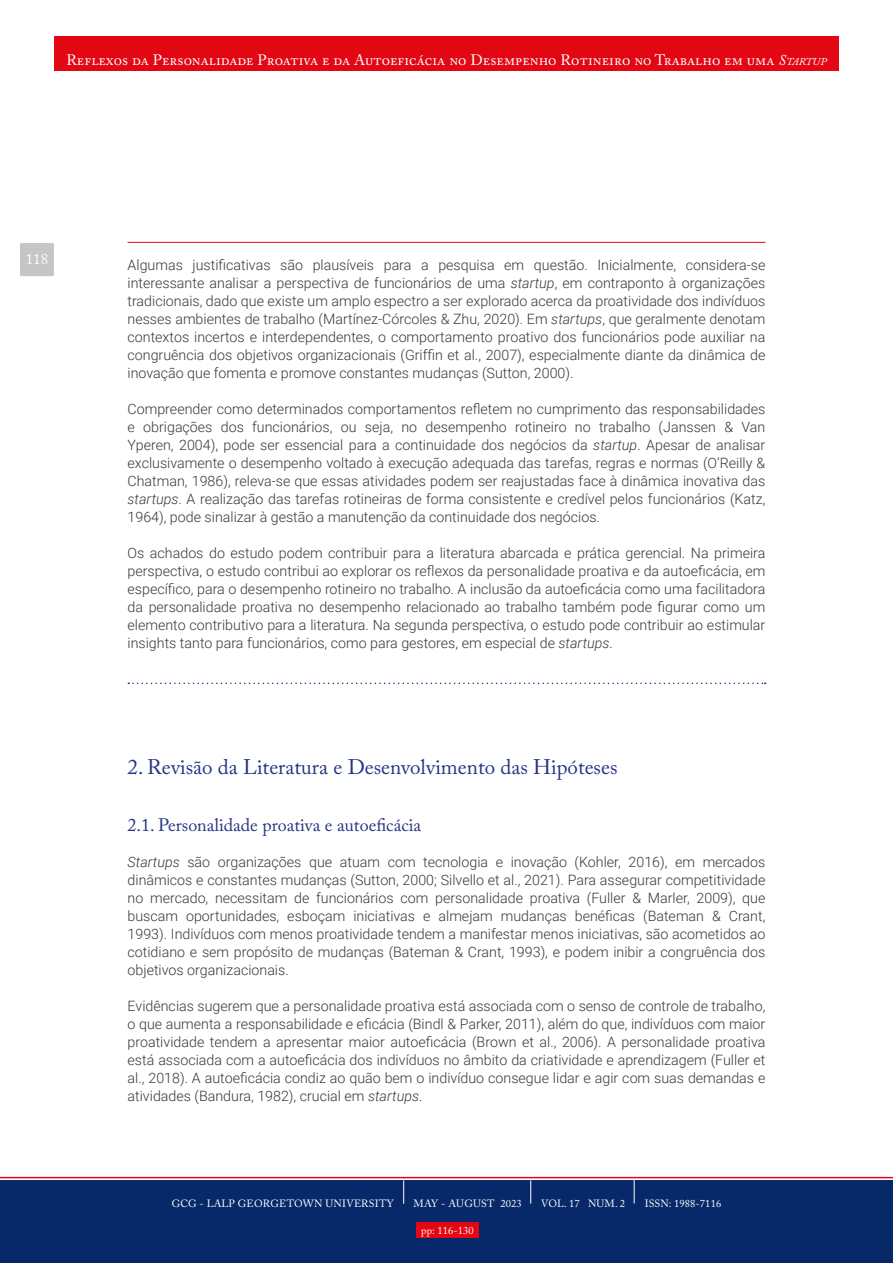
<style>
.page{position:relative;width:893px;height:1263px;background:#fff}
.page>*{position:absolute;margin:0;border:0;box-sizing:border-box;transform-origin:0 0}
.t1{font:21px "Adobe Caslon Pro";color:#283583}
.t2{font:18px "Adobe Caslon Pro";color:#283583}
.t3{font:15px "Adobe Caslon Pro";letter-spacing:.005em;color:#fff}
.t4{font:300 14.25px/18px "Roboto";color:#3a3835;text-align:justify}
.t5{font:10.5px "Adobe Caslon Pro";letter-spacing:.01em;color:#fff}
.s1{font-style:italic}
.s2{font-style:italic;font-size:10.5px}
</style>
<div class="page">
<div style="left:54px;top:37px;width:785px;height:34px;background:#e30613"></div>
<div style="left:0;top:1180px;width:893px;height:83px;background:#082969"></div>
<div style="left:416px;top:1222px;width:63px;height:15px;background:#e30613"></div>
<div style="left:20px;top:243px;width:34px;height:33px;background:#c6c6c6;border-radius:2px"></div>
<hr style="left:128px;top:242px;width:637px;height:1px;background:#e30613">
<svg style="left:0;top:1177px;width:893px;height:27px"></svg>
<svg style="left:128px;top:683px;width:638px;height:1px"></svg>
<p class="t3" style="left:66px;top:51px;width:762px">Reflexos da Personalidade Proativa e da Autoeficácia no Desempenho Rotineiro no Trabalho em uma <span class="s1">S</span><span class="s2">TARTUP</span></p>
<p class="t3" style="left:26px;top:250px;width:24px">118</p>
<p class="t4" style="left:128px;top:255px;width:639px">Algumas justificativas são plausíveis para a pesquisa em questão. Inicialmente, considera-se interessante analisar a perspectiva de funcionários de uma <span class="s1">startup</span>, em contraponto à organizações tradicionais, dado que existe um amplo espectro a ser explorado acerca da proatividade dos indivíduos nesses ambientes de trabalho (Martínez-Córcoles &amp; Zhu, 2020). Em <span class="s1">startups</span>, que geralmente denotam contextos incertos e interdependentes, o comportamento proativo dos funcionários pode auxiliar na congruência dos objetivos organizacionais (Griffin et al., 2007), especialmente diante da dinâmica de inovação que fomenta e promove constantes mudanças (Sutton, 2000).</p>
<p class="t4" style="left:128px;top:399px;width:639px">Compreender como determinados comportamentos refletem no cumprimento das responsabilidades e obrigações dos funcionários, ou seja, no desempenho rotineiro no trabalho (Janssen &amp; Van Yperen, 2004), pode ser essencial para a continuidade dos negócios da <span class="s1">startup</span>. Apesar de analisar exclusivamente o desempenho voltado à execução adequada das tarefas, regras e normas (O’Reilly &amp; Chatman, 1986), releva-se que essas atividades podem ser reajustadas face à dinâmica inovativa das <span class="s1">startups</span>. A realização das tarefas rotineiras de forma consistente e credível pelos funcionários (Katz, 1964), pode sinalizar à gestão a manutenção da continuidade dos negócios.</p>
<p class="t4" style="left:128px;top:543px;width:639px">Os achados do estudo podem contribuir para a literatura abarcada e prática gerencial. Na primeira perspectiva, o estudo contribui ao explorar os reflexos da personalidade proativa e da autoeficácia, em específico, para o desempenho rotineiro no trabalho. A inclusão da autoeficácia como uma facilitadora da personalidade proativa no desempenho relacionado ao trabalho também pode figurar como um elemento contributivo para a literatura. Na segunda perspectiva, o estudo pode contribuir ao estimular insights tanto para funcionários, como para gestores, em especial de <span class="s1">startups</span>.</p>
<h1 class="t1" style="left:128px;top:754px;width:491px">2. Revisão da Literatura e Desenvolvimento das Hipóteses</h1>
<p class="t2" style="left:128px;top:814px;width:295px">2.1. Personalidade proativa e autoeficácia</p>
<p class="t4" style="left:128px;top:852px;width:639px"><span class="s1">Startups</span> são organizações que atuam com tecnologia e inovação (Kohler, 2016), em mercados dinâmicos e constantes mudanças (Sutton, 2000; Silvello et al., 2021). Para assegurar competitividade no mercado, necessitam de funcionários com personalidade proativa (Fuller &amp; Marler, 2009), que buscam oportunidades, esboçam iniciativas e almejam mudanças benéficas (Bateman &amp; Crant, 1993). Indivíduos com menos proatividade tendem a manifestar menos iniciativas, são acometidos ao cotidiano e sem propósito de mudanças (Bateman &amp; Crant, 1993), e podem inibir a congruência dos objetivos organizacionais.</p>
<p class="t4" style="left:128px;top:996px;width:639px">Evidências sugerem que a personalidade proativa está associada com o senso de controle de trabalho, o que aumenta a responsabilidade e eficácia (Bindl &amp; Parker, 2011), além do que, indivíduos com maior proatividade tendem a apresentar maior autoeficácia (Brown et al., 2006). A personalidade proativa está associada com a autoeficácia dos indivíduos no âmbito da criatividade e aprendizagem (Fuller et al., 2018). A autoeficácia condiz ao quão bem o indivíduo consegue lidar e agir com suas demandas e atividades (Bandura, 1982), crucial em <span class="s1">startups</span>.</p>
<p class="t5" style="left:172px;top:1197px;width:224px">GCG - LALP GEORGETOWN UNIVERSITY</p>
<p class="t5" style="left:414px;top:1197px;width:110px">MAY - AUGUST 2023</p>
<p class="t5" style="left:541px;top:1197px;width:85px">VOL. 17 NUM. 2</p>
<p class="t5" style="left:645px;top:1197px;width:78px">ISSN: 1988-7116</p>
<p class="t5" style="left:421px;top:1224px;width:54px">pp: 116-130</p>
</div>
